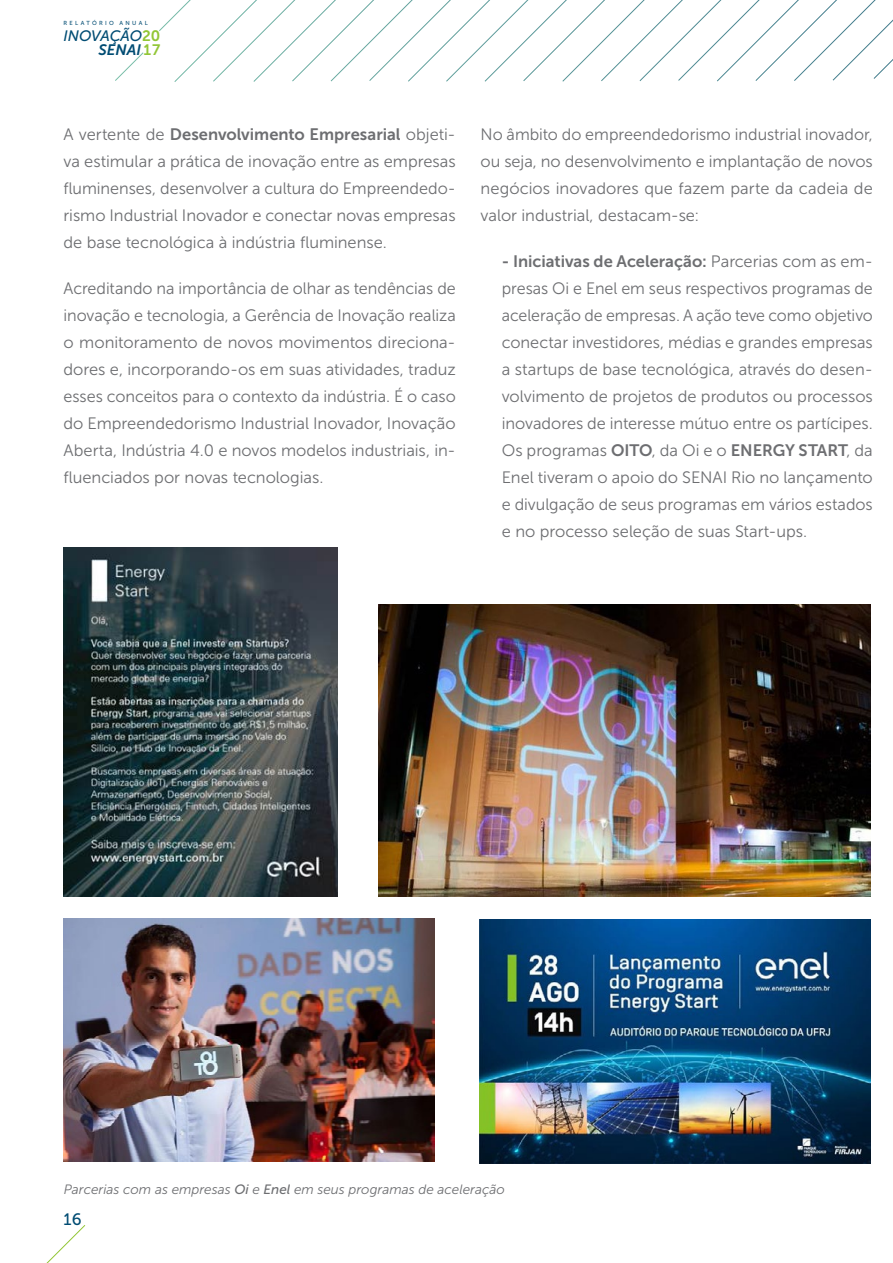
<style>
.page{position:relative;width:893px;height:1263px;background:#fff}
.page>*{position:absolute;margin:0;border:0;box-sizing:border-box;transform-origin:0 0}
.t1{font:16.5px/27px "Museo Sans 300";color:#6d6e71;text-align:justify}
.t2{font:16.5px "Museo Sans 700";color:#6d6e71}
.t3{font:16.5px "Museo Sans 500";color:#004c73}
.t4{font:italic 15.15px "Museo Sans 500";letter-spacing:-.01em;color:#004c73}
.t5{font:italic 15.15px "Museo Sans 700";color:#004c73}
.t6{font:italic 13.5px "Museo Sans 300";color:#6d6e71}
.t7{font:5.85px "Museo Sans 500";letter-spacing:.4em;color:#004c73}
.s1{font-family:"Museo Sans 700";font-style:normal;color:#92c636}
.s2{font-style:normal;color:#92c636}
.s3{font-family:"Museo Sans 300"}
.s4{font-family:"Museo Sans 700"}
.s5{font-family:"Museo Sans 500"}
</style>
<div class="page">
<svg style="left:115px;top:52px;width:29px;height:29px"></svg>
<svg style="left:159px;top:0;width:734px;height:82px"></svg>
<svg style="left:46px;top:1225px;width:40px;height:38px"></svg>
<img style="left:64px;top:918px;width:370px;height:244px">
<img style="left:378px;top:605px;width:493px;height:292px">
<img style="left:479px;top:919px;width:392px;height:244px">
<img style="left:64px;top:548px;width:273px;height:349px">
<p class="t7" style="left:63px;top:20px;width:86px">RELATÓRIO ANUAL</p>
<p class="t4" style="left:63px;top:27px;width:98px">INOVAÇÃO<span class="s1">20</span></p>
<p class="t5" style="left:99px;top:42px;width:63px">SENAI <span class="s2">17</span></p>
<p class="t2" style="left:63px;top:125px;width:394px"><span class="s3">A vertente de</span> Desenvolvimento Empresarial <span class="s3">objeti-</span></p>
<p class="t1" style="left:63px;top:148px;width:394px">va estimular a prática de inovação entre as empresas fluminenses, desenvolver a cultura do Empreendedo&shy;rismo Industrial Inovador e conectar novas empresas de base tecnológica à indústria fluminense.</p>
<p class="t1" style="left:63px;top:275px;width:394px">Acreditando na importância de olhar as tendências de inovação e tecnologia, a Gerência de Inovação realiza o monitoramento de novos movimentos direciona&shy;dores e, incorporando-os em suas atividades, traduz esses conceitos para o contexto da indústria. É o caso do Empreendedorismo Industrial Inovador, Inovação Aberta, Indústria 4.0 e novos modelos industriais, in&shy;fluenciados por novas tecnologias.</p>
<p class="t1" style="left:480px;top:121px;width:394px">No âmbito do empreendedorismo industrial inovador, ou seja, no desenvolvimento e implantação de novos negócios inovadores que fazem parte da cadeia de valor industrial, destacam-se:</p>
<p class="t2" style="left:502px;top:252px;width:372px">- Iniciativas de Aceleração: <span class="s3">Parcerias com as em-</span></p>
<p class="t1" style="left:502px;top:275px;width:373px">presas Oi e Enel em seus respectivos programas de aceleração de empresas. A ação teve como objetivo conectar investidores, médias e grandes empresas a startups de base tecnológica, através do desen&shy;volvimento de projetos de produtos ou processos inovadores de interesse mútuo entre os partícipes.<br>Os programas <span class="s4">OITO</span>, da Oi e o <span class="s4">ENERGY START</span>, da Enel tiveram o apoio do SENAI Rio no lançamento e divulgação de seus programas em vários estados e no processo seleção de suas Start-ups.</p>
<p class="t6" style="left:64px;top:1182px;width:443px">Parcerias com as empresas <span class="s5">Oi</span> e <span class="s5">Enel</span> em seus programas de aceleração</p>
<p class="t3" style="left:64px;top:1210px;width:19px">16</p>
</div>
